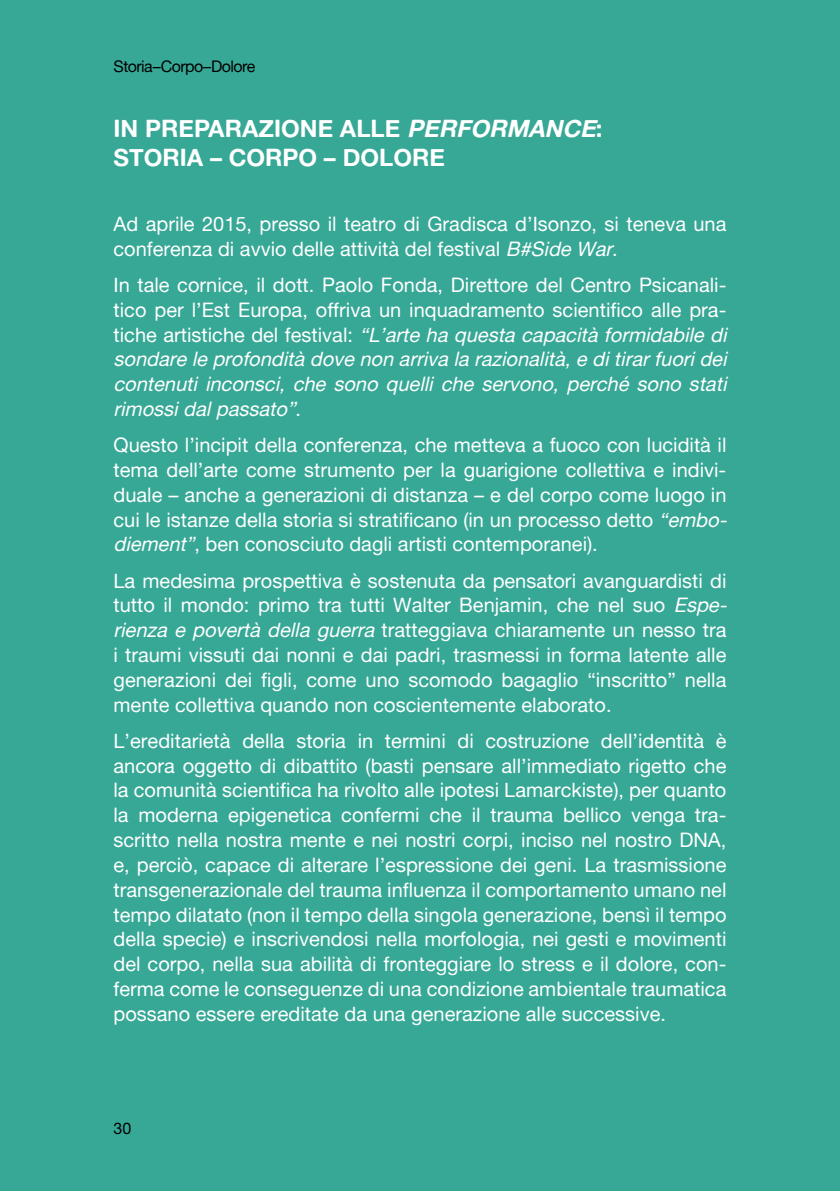
<style>
.page{position:relative;width:840px;height:1191px;background:#fff}
.page>*{position:absolute;margin:0;border:0;box-sizing:border-box;transform-origin:0 0}
.t1{font:24px/29.6px "Alte Haas Grotesk Bold";color:#fff}
.t2{font:20px/24.8px "Alte Haas Grotesk";color:#fff}
.t3{font:italic 20px/24.8px "Alte Haas Grotesk";color:#fff}
.t4{font:16px "Alte Haas Grotesk";letter-spacing:-.035em;color:#000}
.s1{font-style:italic}
.s2{font-style:normal}
</style>
<div class="page">
<div style="left:0;top:0;width:839px;height:1191px;background:#38a896"></div>
<p class="t4" style="left:113px;top:57px;width:143px">Storia – Corpo – Dolore</p>
<p class="t1" style="left:113px;top:113px;width:490px">IN PREPARAZIONE ALLE <span class="s1">PERFORMANCE</span>:<br>STORIA – CORPO – DOLORE</p>
<p class="t2" style="left:113px;top:212px;width:614px">Ad aprile 2015, presso il teatro di Gradisca d’Isonzo, si teneva una conferenza di avvio delle attività del festival <span class="s1">B#Side War</span>.</p>
<p class="t3" style="left:113px;top:273px;width:619px"><span class="s2">In tale cornice, il dott. Paolo Fonda, Direttore del Centro Psicanali&shy;tico per l’Est Europa, offriva un inquadramento scientifico alle pra&shy;t i c h e a rt i s t i c h e d e l f e s t i v a l :</span> “L’arte ha questa capacità formidabile di sondare le profondità dove non arriva la razionalità,e ditirarfuoridei contenuti inconsci, che sono quelli che servono, perché sono stati rimossidalpassato”<span class="s2">.</span></p>
<p class="t2" style="left:113px;top:433px;width:619px">Questo l’incipit della conferenza, che metteva a fuoco con lucidità il tema dell’arte come strumento per la guarigione collettiva e indivi&shy;duale – anche a generazioni di distanza – e del corpo come luogo in cui le istanze della storia si stratificano (in un processo detto <span class="s1">“embo&shy;diement”</span>, ben conosciuto dagli artisti contemporanei).</p>
<p class="t2" style="left:113px;top:569px;width:619px">La medesima prospettiva è sostenuta da pensatori avanguardisti di tutto il mondo: primo tra tutti Walter Benjamin, che nel suo <span class="s1">Espe&shy;rienza e povertà della guerra</span> tratteggiava chiaramente un nesso tra i traumi vissuti dai nonni e dai padri, trasmessi in forma latente alle generazioni dei figli, come uno scomodo bagaglio “inscritto” nella mente collettiva quando non coscientemente elaborato.</p>
<p class="t2" style="left:113px;top:729px;width:614px;text-align:justify">L’ereditarietà della storia in termini di costruzione dell’identità è ancora oggetto di dibattito (basti pensare all’immediato rigetto che la comunità scientifica ha rivolto alle ipotesi Lamarckiste), per quanto la moderna epigenetica confermi che il trauma bellico venga tra&shy;scritto nella nostra mente e nei nostri corpi, inciso nel nostro DNA, e, perciò, capace di alterare l’espressione dei geni. La trasmissione transgenerazionale del trauma influenza il comportamento umano nel tempo dilatato (non il tempo della singola generazione, bensì il tempo della specie) e inscrivendosi nella morfologia, nei gesti e movimenti del corpo, nella sua abilità di fronteggiare lo stress e il dolore, con&shy;ferma come le conseguenze di una condizione ambientale traumatica possano essere ereditate da una generazione alle successive.</p>
<p class="t4" style="left:113px;top:1119px;width:19px">30</p>
</div>
